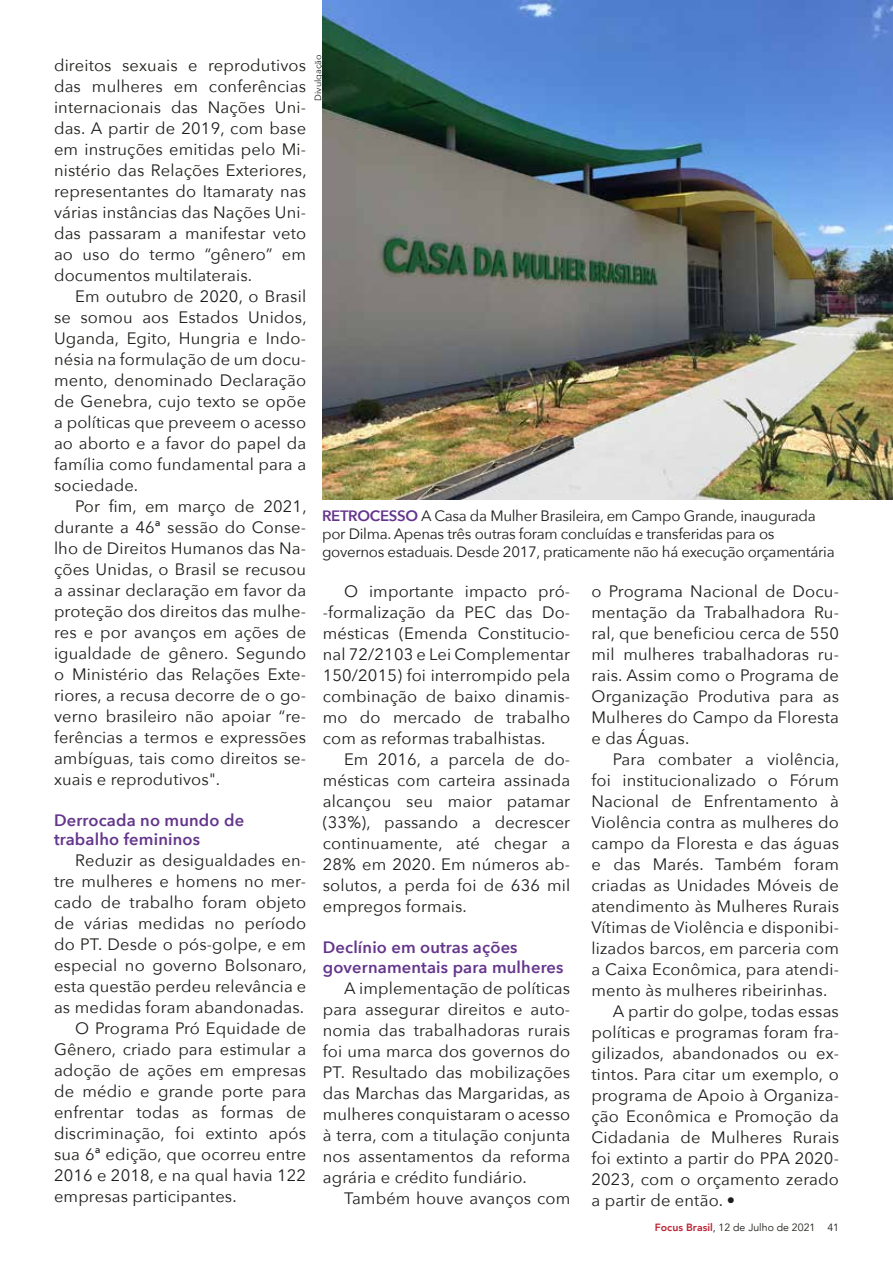
<style>
.page{position:relative;width:893px;height:1263px;background:#fff}
.page>*{position:absolute;margin:0;border:0;box-sizing:border-box;transform-origin:0 0}
.t1{font:16.5px/21px "Avenir Next";letter-spacing:.01em;color:#1d1d1b;text-align:justify}
.t2{font:600 16.5px/19.8px "Avenir Next";letter-spacing:.01em;color:#64368c}
.t3{font:15px/18px "Avenir Next";letter-spacing:-.02em;color:#1d1d1b}
.t4{font:10.5px "Avenir";color:#1d1d1b}
.t5{font:9px "Avenir Next";color:#1d1d1b}
.s1{font-weight:600;color:#64368c}
.s2{font-weight:800;color:#bb2334}
</style>
<div class="page">
<img style="left:323px;top:0;width:570px;height:500px">
<p class="t1" style="left:54px;top:54px;width:254px">direitos sexuais e reprodutivos das mulheres em conferências internacionais das Nações Uni&shy;das. A partir de 2019, com base em instruções emitidas pelo Mi&shy;nistério das Relações Exteriores, representantes do Itamaraty nas várias instâncias das Nações Uni&shy;das passaram a manifestar veto ao uso do termo “gênero” em documentos multilaterais.</p>
<p class="t1" style="left:54px;top:285px;width:254px;text-indent:21px">Em outubro de 2020, o Brasil se somou aos Estados Unidos, Uganda, Egito, Hungria e Indo&shy;nésia na formulação de um docu&shy;mento, denominado Declaração de Genebra, cujo texto se opõe a políticas que preveem o acesso ao aborto e a favor do papel da família como fundamental para a sociedade.</p>
<p class="t1" style="left:54px;top:495px;width:254px;text-indent:21px">Por fim, em março de 2021, durante a 46ª sessão do Conse&shy;lho de Direitos Humanos das Na&shy;ções Unidas, o Brasil se recusou a assinar declaração em favor da proteção dos direitos das mulhe&shy;res e por avanços em ações de igualdade de gênero. Segundo o Ministério das Relações Exte&shy;riores, a recusa decorre de o go&shy;verno brasileiro não apoiar “re&shy;ferências a termos e expressões ambíguas, tais como direitos se&shy;xuais e reprodutivos".</p>
<p class="t2" style="left:54px;top:809px;width:192px">Derrocada no mundo de trabalho femininos</p>
<p class="t1" style="left:75px;top:849px;width:232px">Reduzir as desigualdades en-</p>
<p class="t1" style="left:54px;top:870px;width:254px">tre mulheres e homens no mer-</p>
<p class="t1" style="left:54px;top:891px;width:254px">cado de trabalho foram objeto</p>
<p class="t1" style="left:54px;top:912px;width:254px">de várias medidas no período</p>
<p class="t1" style="left:54px;top:933px;width:254px">do PT. Desde o pós-golpe, e em</p>
<p class="t1" style="left:54px;top:954px;width:254px">especial no governo Bolsonaro,</p>
<p class="t1" style="left:54px;top:975px;width:254px">esta questão perdeu relevância e</p>
<p class="t1" style="left:54px;top:996px;width:252px">as medidas foram abandonadas.</p>
<p class="t1" style="left:75px;top:1017px;width:232px">O Programa Pró Equidade de</p>
<p class="t1" style="left:54px;top:1038px;width:254px">Gênero, criado para estimular a</p>
<p class="t1" style="left:54px;top:1059px;width:254px">adoção de ações em empresas</p>
<p class="t1" style="left:54px;top:1080px;width:254px">de médio e grande porte para</p>
<p class="t1" style="left:54px;top:1101px;width:254px">enfrentar todas as formas de</p>
<p class="t1" style="left:54px;top:1122px;width:254px">discriminação, foi extinto após</p>
<p class="t1" style="left:54px;top:1143px;width:254px">sua 6ª edição, que ocorreu entre</p>
<p class="t1" style="left:54px;top:1164px;width:254px">2016 e 2018, e na qual havia 122</p>
<p class="t1" style="left:54px;top:1185px;width:184px">empresas participantes.</p>
<p class="t5" style="left:310px;top:101px;width:48px;rotate:-90deg">Divulgação</p>
<p class="t3" style="left:322px;top:506px;width:514px"><span class="s1">RETROCESSO</span> A Casa da Mulher Brasileira, em Campo Grande, inaugurada por Dilma. Apenas três outras foram concluídas e transferidas para os governos estaduais. Desde 2017, praticamente não há execução orçamentária</p>
<p class="t1" style="left:323px;top:580px;width:249px;text-indent:21px">O importante impacto pró--formalização da PEC das Do&shy;mésticas (Emenda Constitucio&shy;nal 72/2103 e Lei Complementar 150/2015) foi interrompido pela combinação de baixo dinamis&shy;mo do mercado de trabalho com as reformas trabalhistas.</p>
<p class="t1" style="left:323px;top:748px;width:249px;text-indent:21px">Em 2016, a parcela de do&shy;mésticas com carteira assinada alcançou seu maior patamar (33%), passando a decrescer continuamente, até chegar a 28% em 2020. Em números ab&shy;solutos, a perda foi de 636 mil empregos formais.</p>
<p class="t2" style="left:323px;top:937px;width:242px">Declínio em outras ações governamentais para mulheres</p>
<p class="t1" style="left:323px;top:977px;width:249px;text-indent:21px">A implementação de políticas para assegurar direitos e auto&shy;nomia das trabalhadoras rurais foi uma marca dos governos do PT. Resultado das mobilizações das Marchas das Margaridas, as mulheres conquistaram o acesso à terra, com a titulação conjunta nos assentamentos da reforma agrária e crédito fundiário.</p>
<p class="t1" style="left:344px;top:1187px;width:228px">Também houve avanços com</p>
<p class="t1" style="left:591px;top:580px;width:249px">o Programa Nacional de Docu&shy;mentação da Trabalhadora Ru&shy;ral, que beneficiou cerca de 550 mil mulheres trabalhadoras ru&shy;rais. Assim como o Programa de Organização Produtiva para as Mulheres do Campo da Floresta e das Águas.</p>
<p class="t1" style="left:613px;top:748px;width:228px">Para combater a violência,</p>
<p class="t1" style="left:591px;top:769px;width:249px">foi institucionalizado o Fórum</p>
<p class="t1" style="left:591px;top:790px;width:249px">Nacional de Enfrentamento à</p>
<p class="t1" style="left:591px;top:811px;width:249px">Violência contra as mulheres do</p>
<p class="t1" style="left:591px;top:832px;width:249px">campo da Floresta e das águas</p>
<p class="t1" style="left:591px;top:853px;width:249px">e das Marés. Também foram</p>
<p class="t1" style="left:591px;top:874px;width:249px">criadas as Unidades Móveis de</p>
<p class="t1" style="left:591px;top:895px;width:249px">atendimento às Mulheres Rurais</p>
<p class="t1" style="left:591px;top:916px;width:249px">Vítimas de Violência e disponibi-</p>
<p class="t1" style="left:591px;top:937px;width:249px">lizados barcos, em parceria com</p>
<p class="t1" style="left:591px;top:958px;width:249px">a Caixa Econômica, para atendi-</p>
<p class="t1" style="left:591px;top:979px;width:237px">mento às mulheres ribeirinhas.</p>
<p class="t1" style="left:613px;top:1000px;width:228px">A partir do golpe, todas essas</p>
<p class="t1" style="left:591px;top:1021px;width:249px">políticas e programas foram fra-</p>
<p class="t1" style="left:591px;top:1042px;width:249px">gilizados, abandonados ou ex-</p>
<p class="t1" style="left:591px;top:1063px;width:249px">tintos. Para citar um exemplo, o</p>
<p class="t1" style="left:591px;top:1084px;width:249px">programa de Apoio à Organiza-</p>
<p class="t1" style="left:591px;top:1105px;width:249px">ção Econômica e Promoção da</p>
<p class="t1" style="left:591px;top:1126px;width:249px">Cidadania de Mulheres Rurais</p>
<p class="t1" style="left:591px;top:1147px;width:249px">foi extinto a partir do PPA 2020-</p>
<p class="t1" style="left:591px;top:1168px;width:249px">2023, com o orçamento zerado</p>
<p class="t1" style="left:591px;top:1189px;width:145px">a partir de então. •</p>
<p class="t4" style="left:655px;top:1221px;width:186px"><span class="s2">Focus Brasil</span>, 12 de Julho de 2021 41</p>
</div>
